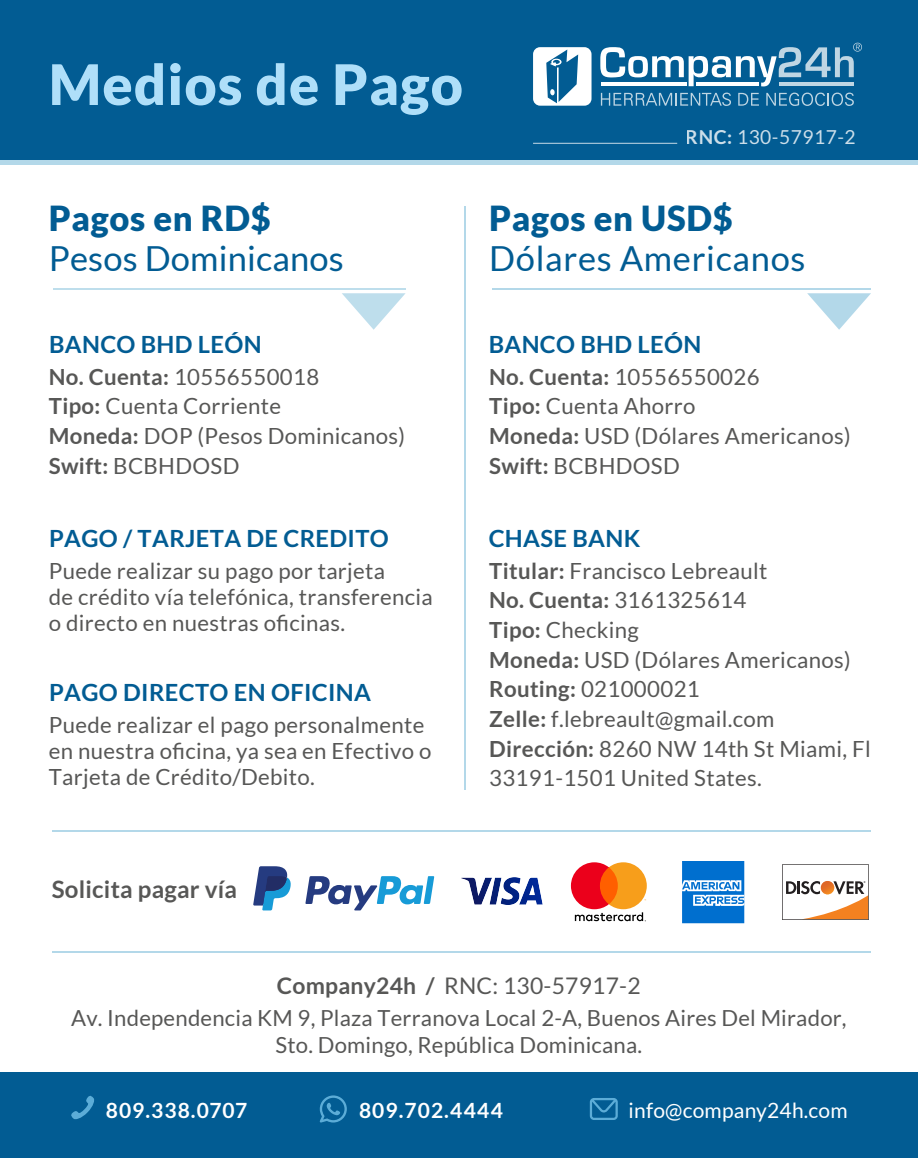
<style>
.page{position:relative;width:918px;height:1158px;background:#fff}
.page>*{position:absolute;margin:0;border:0;box-sizing:border-box;transform-origin:0 0}
.t1{font:900 55.8px "Lato";letter-spacing:.02em;color:#afdff9}
.t2{font:34.5px "Lato";letter-spacing:.02em;color:#025c93}
.t3{font:900 34.5px "Lato";letter-spacing:.02em;color:#025c93}
.t4{font:700 24px "Lato";letter-spacing:.01em;color:#575756}
.t5{font:700 23.7px "Lato";letter-spacing:.015em;color:#025c93}
.t6{font:22.8px "Lato";letter-spacing:.01em;color:#575756}
.t7{font:22.2px/29.7px "Lato";letter-spacing:.015em;color:#575756}
.t8{font:700 21px "Lato";letter-spacing:.05em;color:#fff}
.t9{font:21px "Lato";letter-spacing:.01em;color:#fff}
.t10{font:19.2px "Lato";letter-spacing:.025em;color:#fff}
.s1{font-weight:700}
</style>
<div class="page">
<div style="left:0;top:12px;width:918px;height:153px;background:linear-gradient(to right,#b3d8e9,#b3d8e9)"></div>
<svg style="left:342px;top:293px;width:64px;height:37px"></svg>
<div style="left:0;top:0;width:918px;height:159px;background:#025c93"></div>
<div style="left:0;top:1071px;width:918px;height:86px;background:#025c93"></div>
<svg style="left:71px;top:1095px;width:23px;height:23px"></svg>
<svg style="left:320px;top:1095px;width:27px;height:27px"></svg>
<svg style="left:590px;top:1098px;width:28px;height:21px"></svg>
<svg style="left:600px;top:43px;width:262px;height:43px"></svg>
<svg style="left:533px;top:47px;width:59px;height:59px"></svg>
<hr style="left:696px;top:82px;width:63px;height:4px;background:#fff">
<hr style="left:601px;top:82px;width:85px;height:4px;background:#fff">
<hr style="left:779px;top:82px;width:75px;height:4px;background:#bfd6e3">
<svg style="left:601px;top:93px;width:130px;height:13px"></svg>
<svg style="left:738px;top:93px;width:21px;height:13px"></svg>
<svg style="left:766px;top:93px;width:88px;height:13px"></svg>
<hr style="left:53px;top:288px;width:353px;height:2px;background:#2891c1">
<svg style="left:807px;top:293px;width:64px;height:37px"></svg>
<hr style="left:492px;top:288px;width:379px;height:2px;background:#2891c1">
<hr style="left:464px;top:206px;width:2px;height:583px;background:#2891c1">
<hr style="left:52px;top:829px;width:819px;height:2px;background:#2891c1">
<hr style="left:52px;top:950px;width:819px;height:2px;background:#2891c1">
<svg style="left:305px;top:876px;width:129px;height:34px"></svg>
<svg style="left:253px;top:866px;width:38px;height:44px"></svg>
<img style="left:462px;top:877px;width:80px;height:26px">
<svg style="left:682px;top:861px;width:62px;height:62px"></svg>
<svg style="left:782px;top:864px;width:87px;height:55px"></svg>
<svg style="left:571px;top:862px;width:76px;height:59px"></svg>
<hr style="left:533px;top:143px;width:144px;height:1px;background:#fff">
<h1 class="t1" style="left:49px;top:52px;width:416px">Medios de Pago</h1>
<h2 class="t3" style="left:49px;top:198px;width:224px">Pagos en RD$</h2>
<h2 class="t2" style="left:49px;top:240px;width:296px">Pesos Dominicanos</h2>
<p class="t5" style="left:49px;top:330px;width:214px">BANCO BHD LEÓN</p>
<p class="t7" style="left:49px;top:361px;width:358px"><span class="s1">No. Cuenta:</span> 10556550018<br><span class="s1">Tipo:</span> Cuenta Corriente<br><span class="s1">Moneda:</span> DOP (Pesos Dominicanos)<br><span class="s1">Swift:</span> BCBHDOSD</p>
<p class="t5" style="left:49px;top:524px;width:341px">PAGO / TARJETA DE CREDITO</p>
<p class="t7" style="left:49px;top:557px;width:386px;line-height:26.2px">Puede realizar su pago por tarjeta<br>de crédito vía telefónica, transferencia o directo en nuestras oficinas.</p>
<p class="t5" style="left:49px;top:678px;width:324px">PAGO DIRECTO EN OFICINA</p>
<p class="t7" style="left:49px;top:711px;width:384px;line-height:26.2px">Puede realizar el pago personalmente en nuestra oficina, ya sea en Efectivo o<br>Tarjeta de Crédito/Debito.</p>
<p class="t10" style="left:686px;top:126px;width:171px"><span class="s1">RNC:</span> 130-57917-2</p>
<h2 class="t3" style="left:489px;top:198px;width:245px">Pagos en USD$</h2>
<h2 class="t2" style="left:489px;top:240px;width:318px">Dólares Americanos</h2>
<p class="t5" style="left:489px;top:330px;width:214px">BANCO BHD LEÓN</p>
<p class="t7" style="left:489px;top:361px;width:363px"><span class="s1">No. Cuenta:</span> 10556550026<br><span class="s1">Tipo:</span> Cuenta Ahorro<br><span class="s1">Moneda:</span> USD (Dólares Americanos)<br><span class="s1">Swift:</span> BCBHDOSD</p>
<p class="t5" style="left:489px;top:524px;width:153px">CHASE BANK</p>
<p class="t7" style="left:489px;top:555px;width:383px"><span class="s1">Titular:</span> Francisco Lebreault<br><span class="s1">No. Cuenta:</span> 3161325614<br><span class="s1">Tipo:</span> Checking<br><span class="s1">Moneda:</span> USD (Dólares Americanos)<br><span class="s1">Routing:</span> 021000021<br><span class="s1">Zelle:</span> f.lebreault@gmail.com<br><span class="s1">Dirección:</span> 8260 NW 14th St Miami, Fl<br>33191-1501 United States.</p>
<p class="t4" style="left:52px;top:875px;width:187px">Solicita pagar vía</p>
<p class="t6" style="left:277px;top:973px;width:365px"><span class="s1">Company24h /</span> RNC: 130-57917-2</p>
<p class="t7" style="left:71px;top:1004px;width:777px;line-height:27px;text-align:center">Av. Independencia KM 9, Plaza Terranova Local 2-A, Buenos Aires Del Mirador,<br>Sto. Domingo, República Dominicana.</p>
<p class="t8" style="left:106px;top:1097px;width:143px">809.338.0707</p>
<p class="t8" style="left:359px;top:1097px;width:146px">809.702.4444</p>
<p class="t9" style="left:629px;top:1098px;width:221px">info@company24h.com</p>
</div>
